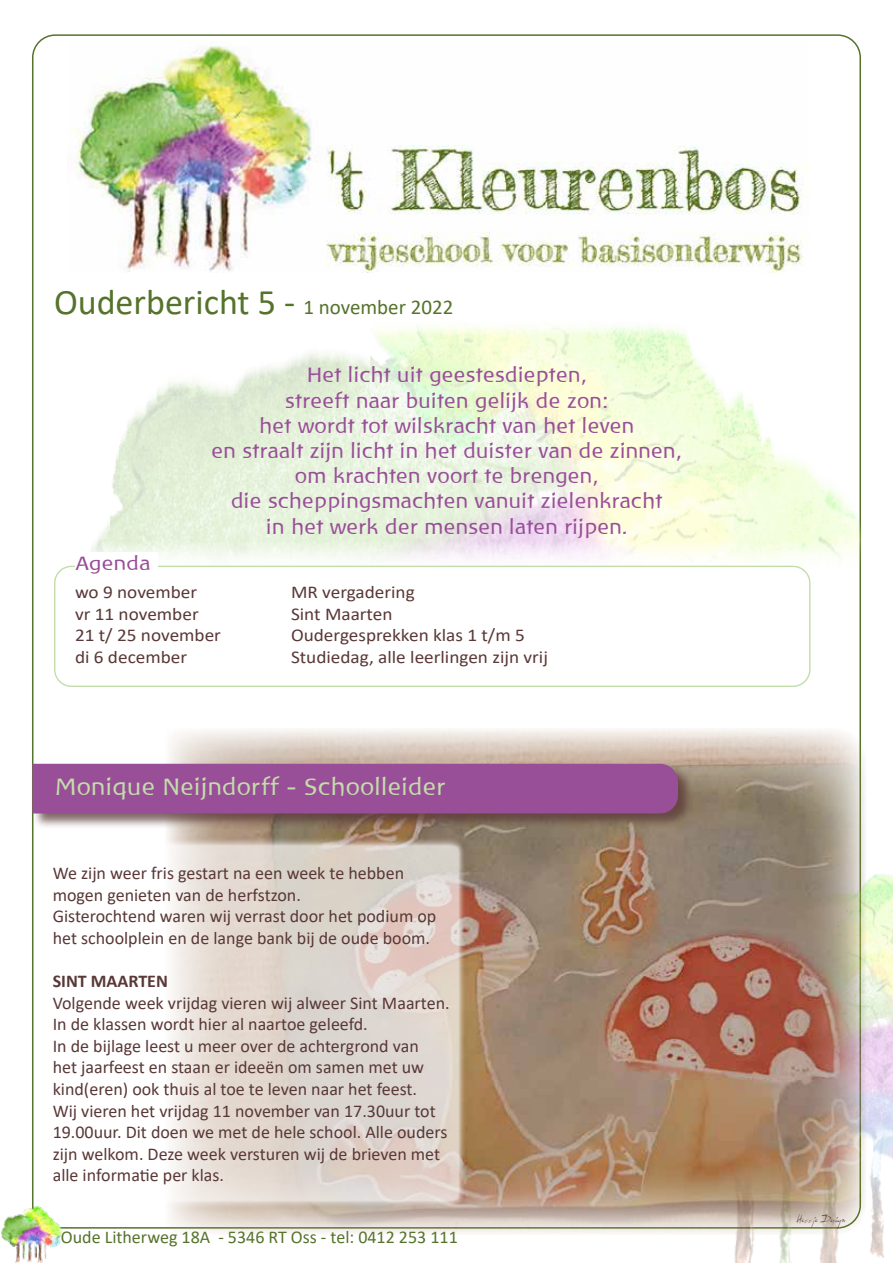
<style>
.page{position:relative;width:893px;height:1263px;background:#fff}
.page>*{position:absolute;margin:0;border:0;box-sizing:border-box;transform-origin:0 0}
.t1{font:36px "Calibri";color:#55732a}
.t2{font:24px "Baar Philos";color:#c3ddaa}
.t3{font:21px/25.2px "Baar Philos";color:#994e98;text-align:center}
.t4{font:19.65px "Baar Philos";color:#994e98;scale:1.07 1}
.t5{font:18px/21.6px "Calibri";color:#593836}
.t6{font:18px "Calibri";color:#593836;scale:1.07 1}
.t7{font:18px "Calibri";color:#55732a}
.t8{font:700 18px "Calibri";color:#593836}
.t9{font:9px "Dali";letter-spacing:-.025em;color:#593836}
.s1{font-size:21px}
</style>
<div class="page">
<img style="left:72px;top:45px;width:735px;height:228px">
<img style="left:734px;top:874px;width:159px;height:389px">
<img style="left:1px;top:1204px;width:62px;height:59px">
<img style="left:165px;top:728px;width:701px;height:507px">
<img style="left:57px;top:319px;width:804px;height:255px">
<div style="left:54px;top:566px;width:756px;height:121px;border:1px solid #c3ddaa;border-radius:17px"></div>
<div style="left:75px;top:552px;width:83px;height:22px;background:#fff"></div>
<div style="left:32px;top:763px;width:662px;height:66px;background:#593836;opacity:.75"></div>
<div style="left:32px;top:764px;width:646px;height:49px;background:#994e98"></div>
<svg style="left:56px;top:837px;width:410px;height:372px"></svg>
<h1 class="t1" style="left:54px;top:277px;width:401px">Ouderbericht 5 - <span class="s1">1 november 2022</span></h1>
<p class="t4" style="left:75px;top:552px;width:72px">Agenda</p>
<p class="t3" style="left:211px;top:363px;width:472px">Het licht uit geestesdiepten,<br>streeft naar buiten gelijk de zon:<br>het wordt tot wilskracht van het leven<br>en straalt zijn licht in het duister van de zinnen, om krachten voort te brengen,<br>die scheppingsmachten vanuit zielenkracht<br>in het werk der mensen laten rijpen.</p>
<p class="t6" style="left:75px;top:579px;width:116px">wo 9 november</p>
<p class="t6" style="left:291px;top:579px;width:117px">MR vergadering</p>
<p class="t6" style="left:75px;top:601px;width:117px">vr 11 november</p>
<p class="t6" style="left:291px;top:601px;width:96px">Sint Maarten</p>
<p class="t6" style="left:75px;top:623px;width:138px">21 t/ 25 november</p>
<p class="t6" style="left:291px;top:623px;width:220px">Oudergesprekken klas 1 t/m 5</p>
<p class="t6" style="left:75px;top:644px;width:106px">di 6 december</p>
<p class="t6" style="left:291px;top:644px;width:242px">Studiedag, alle leerlingen zijn vrij</p>
<h2 class="t2" style="left:54px;top:774px;width:392px">Monique Neijndorff - Schoolleider</h2>
<p class="t5" style="left:53px;top:862px;width:385px">We zijn weer fris gestart na een week te hebben mogen genieten van de herfstzon.<br>Gisterochtend waren wij verrast door het podium op het schoolplein en de lange bank bij de oude boom.</p>
<p class="t8" style="left:53px;top:968px;width:117px">SINT MAARTEN</p>
<p class="t5" style="left:53px;top:991px;width:398px">Volgende week vrijdag vieren wij alweer Sint Maarten.<br>In de klassen wordt hier al naartoe geleefd.<br>In de bijlage leest u meer over de achtergrond van<br>het jaarfeest en staan er ideeën om samen met uw kind(eren) ook thuis al toe te leven naar het feest.<br>Wij vieren het vrijdag 11 november van 17.30uur tot 19.00uur. Dit doen we met de hele school. Alle ouders zijn welkom. Deze week versturen wij de brieven met alle informatie per klas.</p>
<p class="t7" style="left:61px;top:1224px;width:398px">Oude Litherweg 18A - 5346 RT Oss - tel: 0412 253 111</p>
<p class="t9" style="left:796px;top:1214px;width:51px">Hexxje Design</p>
</div>
